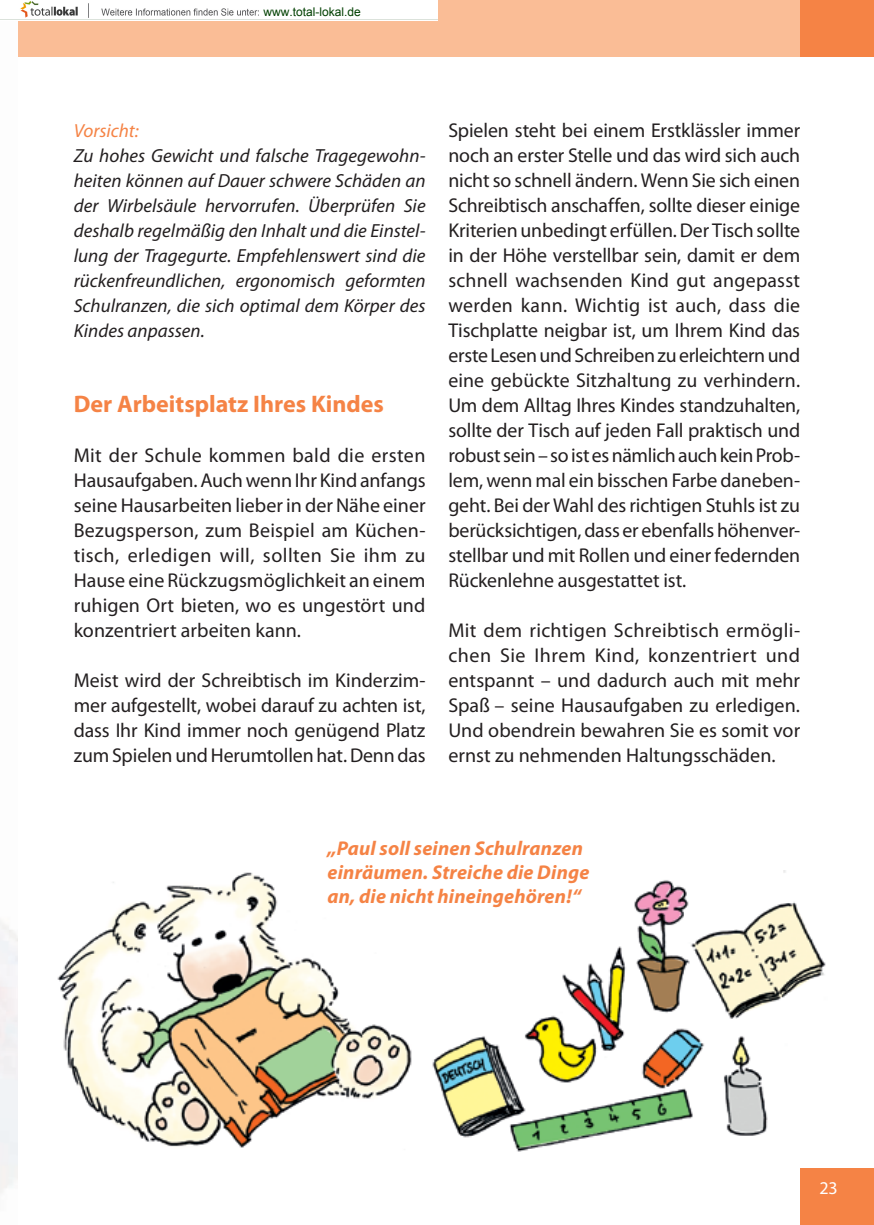
<style>
.page{position:relative;width:874px;height:1225px;background:#fff}
.page>*{position:absolute;margin:0;border:0;box-sizing:border-box;transform-origin:0 0}
.t1{font:700 24px "Myriad Pro";color:#f58345}
.t2{font:20px/25px "Myriad Pro";letter-spacing:-.005em;color:#231f20;text-align:justify}
.t3{font:italic 700 20px/24px "Myriad Pro";letter-spacing:.01em;color:#f58345}
.t4{font:italic 19px/25px "Myriad Pro";letter-spacing:.005em;color:#231f20;text-align:justify}
.t5{font:italic 19px "Myriad Pro";letter-spacing:-.005em;color:#f58345}
.t6{font:18px "Myriad Pro";color:#fff}
.t7{font:12px "Arial";color:#004000}
</style>
<div class="page">
<div style="left:799px;top:1168px;width:74px;height:57px;background:#f58345"></div>
<div style="left:17px;top:0;width:856px;height:57px;background:#fabd96"></div>
<div style="left:799px;top:0;width:74px;height:57px;background:#f58345"></div>
<div style="left:0;top:1088px;width:17px;height:105px;background:#f1f3f6"></div>
<img style="left:57px;top:870px;width:769px;height:282px">
<img style="left:0;top:0;width:437px;height:20px">
<p class="t7" style="left:263px;top:4px;width:99px">www.total-lokal.de</p>
<p class="t5" style="left:74px;top:119px;width:67px">Vorsicht:</p>
<p class="t4" style="left:74px;top:143px;width:353px">Zu hohes Gewicht und falsche Tragegewohn&shy;heiten können auf Dauer schwere Schäden an der Wirbelsäule hervorrufen. Überprüfen Sie deshalb regelmäßig den Inhalt und die Einstel&shy;lung der Tragegurte. Empfehlenswert sind die rückenfreundlichen, ergonomisch geformten Schulranzen, die sich optimal dem Körper des Kindes anpassen.</p>
<p class="t1" style="left:74px;top:388px;width:311px">Der Arbeitsplatz Ihres Kindes</p>
<p class="t2" style="left:74px;top:442px;width:353px">Mit der Schule kommen bald die ersten Hausaufgaben. Auch wenn Ihr Kind anfangs seine Hausarbeiten lieber in der Nähe einer Bezugsperson, zum Beispiel am Küchen&shy;tisch, erledigen will, sollten Sie ihm zu Hause eine Rückzugsmöglichkeit an einem ruhigen Ort bieten, wo es ungestört und konzentriert arbeiten kann.</p>
<p class="t2" style="left:74px;top:667px;width:353px">Meist wird der Schreibtisch im Kinderzim&shy;mer aufgestellt, wobei darauf zu achten ist, dass Ihr Kind immer noch genügend Platz zum Spielen und Herumtollen hat. Denn das</p>
<p class="t2" style="left:448px;top:117px;width:353px">Spielen steht bei einem Erstklässler immer noch an erster Stelle und das wird sich auch nicht so schnell ändern. Wenn Sie sich einen Schreibtisch anschaffen, sollte dieser einige Kriterien unbedingt erfüllen. Der Tisch sollte in der Höhe verstellbar sein, damit er dem schnell wachsenden Kind gut angepasst werden kann. Wichtig ist auch, dass die Tischplatte neigbar ist, um Ihrem Kind das erste Lesen und Schreiben zu erleichtern und eine gebückte Sitzhaltung zu verhindern.<br>Um dem Alltag Ihres Kindes standzuhalten, sollte der Tisch auf jeden Fall praktisch und robust sein – so ist es nämlich auch kein Prob&shy;lem, wenn mal ein bisschen Farbe daneben&shy;geht. Bei der Wahl des richtigen Stuhls ist zu berücksichtigen, dass er ebenfalls höhenver&shy;stellbar und mit Rollen und einer federnden Rückenlehne ausgestattet ist.</p>
<p class="t2" style="left:448px;top:617px;width:353px">Mit dem richtigen Schreibtisch ermögli&shy;chen Sie Ihrem Kind, konzentriert und entspannt – und dadurch auch mit mehr Spaß – seine Hausaufgaben zu erledigen.<br>Und obendrein bewahren Sie es somit vor ernst zu nehmenden Haltungsschäden.</p>
<p class="t3" style="left:327px;top:836px;width:263px">„Paul soll seinen Schulranzen einräumen. Streiche die Dinge an, die nicht hineingehören!“</p>
<p class="t6" style="left:818px;top:1177px;width:20px">23</p>
</div>
